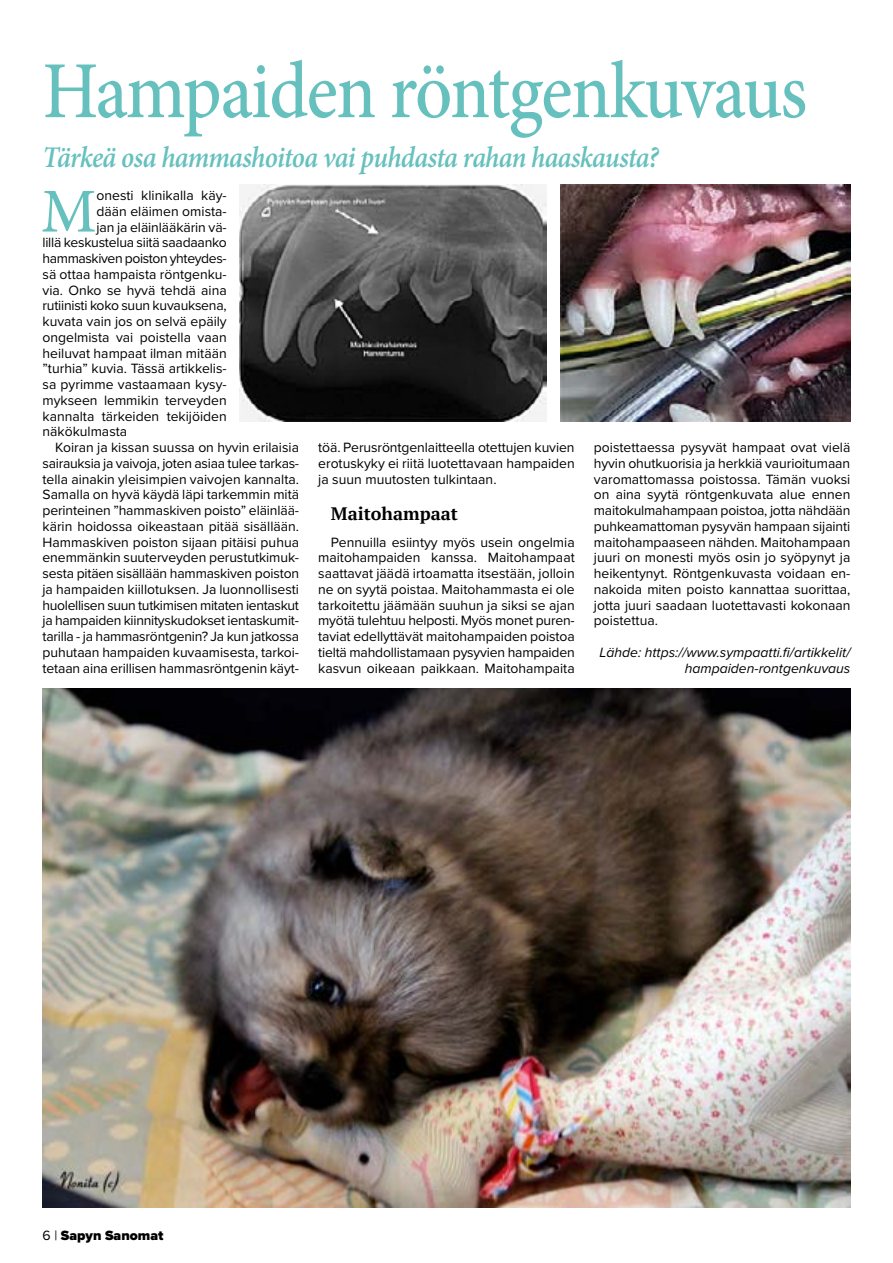
<style>
.page{position:relative;width:893px;height:1263px;background:#fff}
.page>*{position:absolute;margin:0;border:0;box-sizing:border-box;transform-origin:0 0}
.t1{font:500 81px "Minion Pro";letter-spacing:-.025em;color:#66c1be;scale:.9 1}
.t2{font:500 62.4px "Minion Pro";color:#66c1be}
.t3{font:italic 600 30px "Minion Pro";letter-spacing:-.025em;color:#66c1be;scale:.9 1}
.t4{font:700 18px "PT Serif";color:#000}
.t5{font:13.95px/15.8px "Proxima Nova";color:#000;text-align:justify}
.t6{font:13.95px "Proxima Nova";letter-spacing:-.02em;color:#000}
.t7{font:italic 13.95px/15.8px "Proxima Nova";color:#000;text-align:right}
.t8{font:13.95px "Proxima Nova";letter-spacing:-.025em;color:#000}
.t9{font:13.95px "Proxima Nova";letter-spacing:-.03em;color:#000}
.t10{font:900 13.95px "Proxima Nova";color:#000}
.s1{font-weight:400}
</style>
<div class="page">
<img style="left:240px;top:184px;width:307px;height:237px">
<img style="left:560px;top:184px;width:290px;height:237px">
<img style="left:43px;top:688px;width:807px;height:520px">
<h1 class="t1" style="left:43px;top:37px;width:851px">Hampaiden röntgenkuvaus</h1>
<h3 class="t3" style="left:43px;top:136px;width:686px">Tärkeä osa hammashoitoa vai puhdasta rahan haaskausta?</h3>
<h2 class="t2" style="left:41px;top:169px;width:57px">M</h2>
<p class="t5" style="left:97px;top:187px;width:132px">onesti klinikalla käy-</p>
<p class="t5" style="left:97px;top:203px;width:132px">dään eläimen omista-</p>
<p class="t5" style="left:97px;top:218px;width:132px">jan ja eläinlääkärin vä-</p>
<p class="t5" style="left:43px;top:234px;width:186px">lillä keskustelua siitä saadaanko</p>
<p class="t9" style="left:43px;top:248px;width:186px">hammaskiven poiston yhteydes-</p>
<p class="t5" style="left:43px;top:266px;width:186px">sä ottaa hampaista röntgenku-</p>
<p class="t5" style="left:43px;top:281px;width:186px">via. Onko se hyvä tehdä aina</p>
<p class="t5" style="left:43px;top:297px;width:186px">rutiinisti koko suun kuvauksena,</p>
<p class="t5" style="left:43px;top:313px;width:186px">kuvata vain jos on selvä epäily</p>
<p class="t5" style="left:43px;top:329px;width:186px">ongelmista vai poistella vaan</p>
<p class="t5" style="left:43px;top:344px;width:186px">heiluvat hampaat ilman mitään</p>
<p class="t5" style="left:43px;top:360px;width:186px">”turhia” kuvia. Tässä artikkelis-</p>
<p class="t5" style="left:43px;top:376px;width:186px">sa pyrimme vastaamaan kysy-</p>
<p class="t5" style="left:43px;top:392px;width:186px">mykseen lemmikin terveyden</p>
<p class="t5" style="left:43px;top:407px;width:186px">kannalta tärkeiden tekijöiden</p>
<p class="t5" style="left:43px;top:423px;width:86px">näkökulmasta</p>
<p class="t5" style="left:55px;top:439px;width:245px">Koiran ja kissan suussa on hyvin erilaisia</p>
<p class="t6" style="left:43px;top:453px;width:258px">sairauksia ja vaivoja, joten asiaa tulee tarkas-</p>
<p class="t5" style="left:43px;top:470px;width:258px">tella ainakin yleisimpien vaivojen kannalta.</p>
<p class="t5" style="left:43px;top:486px;width:258px">Samalla on hyvä käydä läpi tarkemmin mitä</p>
<p class="t5" style="left:43px;top:502px;width:258px">perinteinen ”hammaskiven poisto” eläinlää-</p>
<p class="t5" style="left:43px;top:518px;width:258px">kärin hoidossa oikeastaan pitää sisällään.</p>
<p class="t5" style="left:43px;top:533px;width:258px">Hammaskiven poiston sijaan pitäisi puhua</p>
<p class="t5" style="left:43px;top:549px;width:258px">enemmänkin suuterveyden perustutkimuk-</p>
<p class="t5" style="left:43px;top:565px;width:258px">sesta pitäen sisällään hammaskiven poiston</p>
<p class="t5" style="left:43px;top:581px;width:258px">ja hampaiden kiillotuksen. Ja luonnollisesti</p>
<p class="t8" style="left:43px;top:594px;width:258px">huolellisen suun tutkimisen mitaten ientaskut</p>
<p class="t6" style="left:43px;top:610px;width:258px">ja hampaiden kiinnityskudokset ientaskumit-</p>
<p class="t5" style="left:43px;top:628px;width:258px">tarilla - ja hammasröntgenin? Ja kun jatkossa</p>
<p class="t5" style="left:43px;top:644px;width:258px">puhutaan hampaiden kuvaamisesta, tarkoi-</p>
<p class="t5" style="left:43px;top:659px;width:258px">tetaan aina erillisen hammasröntgenin käyt-</p>
<p class="t5" style="left:318px;top:439px;width:258px">töä. Perusröntgenlaitteella otettujen kuvien erotuskyky ei riitä luotettavaan hampaiden ja suun muutosten tulkintaan.</p>
<p class="t4" style="left:331px;top:502px;width:128px">Maitohampaat</p>
<p class="t5" style="left:318px;top:533px;width:258px;text-indent:13px">Pennuilla esiintyy myös usein ongelmia maitohampaiden kanssa. Maitohampaat saattavat jäädä irtoamatta itsestään, jolloin ne on syytä poistaa. Maitohammasta ei ole tarkoitettu jäämään suuhun ja siksi se ajan myötä tulehtuu helposti. Myös monet puren&shy;taviat edellyttävät maitohampaiden poistoa tieltä mahdollistamaan pysyvien hampaiden kasvun oikeaan paikkaan. Maitohampaita</p>
<p class="t5" style="left:594px;top:439px;width:258px">poistettaessa pysyvät hampaat ovat vielä hyvin ohutkuorisia ja herkkiä vaurioitumaan varomattomassa poistossa. Tämän vuoksi on aina syytä röntgenkuvata alue ennen maitokulmahampaan poistoa, jotta nähdään puhkeamattoman pysyvän hampaan sijainti maitohampaaseen nähden. Maitohampaan juuri on monesti myös osin jo syöpynyt ja heikentynyt. Röntgenkuvasta voidaan en&shy;nakoida miten poisto kannattaa suorittaa, jotta juuri saadaan luotettavasti kokonaan poistettua.</p>
<p class="t7" style="left:599px;top:644px;width:252px">Lähde: https://www.sympaatti.fi/artikkelit/ hampaiden-rontgenkuvaus</p>
<p class="t10" style="left:43px;top:1224px;width:123px"><span class="s1">6 |</span> Sapyn Sanomat</p>
</div>
